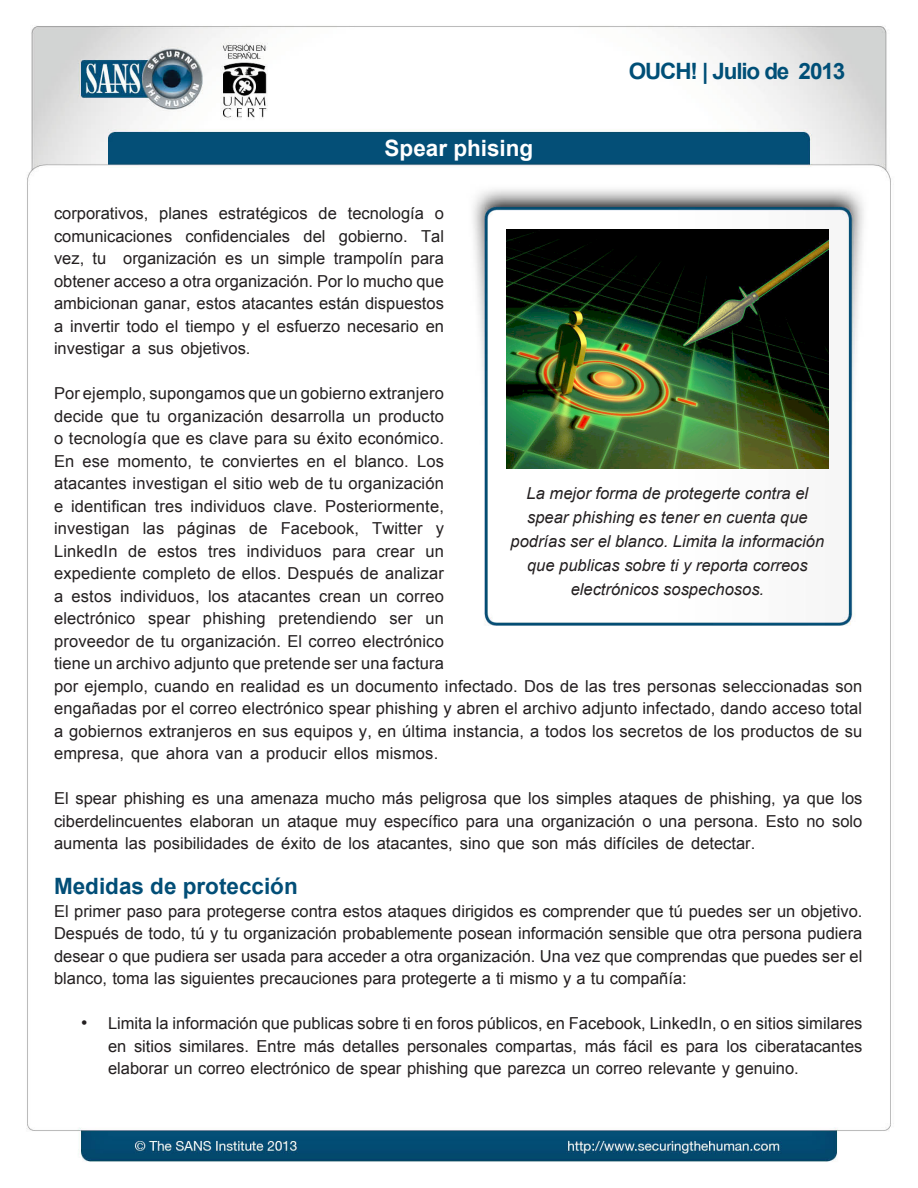
<style>
.page{position:relative;width:918px;height:1188px;background:#fff}
.page>*{position:absolute;margin:0;border:0;box-sizing:border-box;transform-origin:0 0}
.MainText{font:700 22.5px "Arial";color:#024e77}
.t1{font:700 22.5px "Arial";letter-spacing:-.05em;color:#004f77}
.t2{font:700 22.5px "Arial";color:#fff}
.t3{font:18px "Arial";color:#231f20}
.MainText-2{font:16.5px/22.5px "Arial";letter-spacing:.01em;color:#231f20}
.t4{font:italic 16.5px/24px "Arial";color:#231f20;text-align:center}
</style>
<div class="page">
<img style="left:26px;top:26px;width:865px;height:1136px">
<img style="left:507px;top:229px;width:321px;height:240px">
<h1 class="t2" style="left:385px;top:133px;width:150px">Spear phising</h1>
<p class="MainText-2" style="left:54px;top:202px;width:96px">corporativos,</p>
<p class="MainText-2" style="left:159px;top:202px;width:50px">planes</p>
<p class="MainText-2" style="left:219px;top:202px;width:90px">estratégicos</p>
<p class="MainText-2" style="left:319px;top:202px;width:20px">de</p>
<p class="MainText-2" style="left:348px;top:202px;width:78px">tecnología</p>
<p class="MainText-2" style="left:435px;top:202px;width:11px">o</p>
<p class="MainText-2" style="left:54px;top:225px;width:120px">comunicaciones</p>
<p class="MainText-2" style="left:186px;top:225px;width:106px">confidenciales</p>
<p class="MainText-2" style="left:304px;top:225px;width:24px">del</p>
<p class="MainText-2" style="left:339px;top:225px;width:70px">gobierno.</p>
<p class="MainText-2" style="left:421px;top:225px;width:24px">Tal</p>
<h1 class="t1" style="left:629px;top:56px;width:218px">OUCH! | Julio de 2013</h1>
<p class="MainText-2" style="left:123px;top:247px;width:95px">organización</p>
<p class="MainText-2" style="left:334px;top:247px;width:70px">trampolín</p>
<p class="MainText-2" style="left:278px;top:247px;width:49px">simple</p>
<p class="MainText-2" style="left:93px;top:247px;width:15px">tu</p>
<p class="MainText-2" style="left:54px;top:247px;width:392px">vez,<br>obtener acceso a otra organización. Por lo mucho que ambicionan ganar, estos atacantes están dispuestos a invertir todo el tiempo y el esfuerzo necesario en investigar a sus objetivos.</p>
<p class="MainText-2" style="left:54px;top:382px;width:391px;text-align:right">Por ejemplo, supongamos que un gobierno extranjero producto</p>
<p class="MainText-2" style="left:225px;top:247px;width:19px">es</p>
<p class="MainText-2" style="left:251px;top:247px;width:20px">un</p>
<p class="MainText-2" style="left:411px;top:247px;width:35px">para</p>
<p class="MainText-2" style="left:168px;top:405px;width:97px">organización</p>
<p class="MainText-2" style="left:54px;top:405px;width:51px">decide</p>
<p class="MainText-2" style="left:54px;top:427px;width:391px">o tecnología que es clave para su éxito económico.</p>
<p class="MainText-2" style="left:417px;top:450px;width:28px">Los</p>
<p class="MainText-2" style="left:271px;top:405px;width:75px">desarrolla</p>
<p class="MainText-2" style="left:146px;top:405px;width:15px">tu</p>
<p class="MainText-2" style="left:111px;top:405px;width:29px">que</p>
<p class="MainText-2" style="left:352px;top:405px;width:20px">un</p>
<p class="MainText-2" style="left:54px;top:450px;width:22px">En</p>
<p class="MainText-2" style="left:54px;top:472px;width:391px">atacantes investigan el sitio web de tu organización</p>
<p class="MainText-2" style="left:325px;top:495px;width:120px">Posteriormente,</p>
<p class="MainText-2" style="left:222px;top:450px;width:78px">conviertes</p>
<p class="MainText-2" style="left:334px;top:450px;width:15px">el</p>
<p class="MainText-2" style="left:355px;top:450px;width:56px">blanco.</p>
<p class="MainText-2" style="left:118px;top:450px;width:76px">momento,</p>
<p class="MainText-2" style="left:200px;top:450px;width:15px">te</p>
<p class="MainText-2" style="left:82px;top:450px;width:28px">ese</p>
<p class="MainText-2" style="left:307px;top:450px;width:20px">en</p>
<p class="MainText-2" style="left:71px;top:495px;width:77px">identifican</p>
<p class="MainText-2" style="left:191px;top:495px;width:76px">individuos</p>
<p class="MainText-2" style="left:273px;top:495px;width:45px">clave.</p>
<p class="MainText-2" style="left:155px;top:495px;width:30px">tres</p>
<p class="MainText-2" style="left:54px;top:495px;width:11px">e</p>
<p class="MainText-2" style="left:54px;top:517px;width:77px">investigan</p>
<p class="MainText-2" style="left:143px;top:517px;width:23px">las</p>
<p class="MainText-2" style="left:177px;top:517px;width:60px">páginas</p>
<p class="MainText-2" style="left:249px;top:517px;width:20px">de</p>
<p class="MainText-2" style="left:281px;top:517px;width:80px">Facebook,</p>
<p class="MainText-2" style="left:372px;top:517px;width:52px">Twitter</p>
<p class="MainText-2" style="left:436px;top:517px;width:10px">y</p>
<p class="MainText-2" style="left:54px;top:540px;width:65px">LinkedIn</p>
<p class="MainText-2" style="left:54px;top:562px;width:391px">expediente completo de ellos. Después de analizar</p>
<p class="MainText-2" style="left:396px;top:585px;width:49px">correo</p>
<p class="MainText-2" style="left:128px;top:540px;width:20px">de</p>
<p class="MainText-2" style="left:247px;top:540px;width:76px">individuos</p>
<p class="MainText-2" style="left:157px;top:540px;width:42px">estos</p>
<p class="MainText-2" style="left:208px;top:540px;width:30px">tres</p>
<p class="MainText-2" style="left:332px;top:540px;width:35px">para</p>
<p class="MainText-2" style="left:377px;top:540px;width:40px">crear</p>
<p class="MainText-2" style="left:425px;top:540px;width:20px">un</p>
<p class="MainText-2" style="left:120px;top:585px;width:81px">individuos,</p>
<p class="MainText-2" style="left:208px;top:585px;width:23px">los</p>
<p class="MainText-2" style="left:72px;top:585px;width:42px">estos</p>
<p class="MainText-2" style="left:238px;top:585px;width:74px">atacantes</p>
<p class="MainText-2" style="left:54px;top:585px;width:11px">a</p>
<p class="MainText-2" style="left:319px;top:585px;width:43px">crean</p>
<p class="MainText-2" style="left:369px;top:585px;width:20px">un</p>
<p class="t4" style="left:511px;top:482px;width:315px">La mejor forma de protegerte contra el spear phishing es tener en cuenta que podrías ser el blanco. Limita la información que publicas sobre yti reporta correos electrónicos sospechosos.</p>
<p class="MainText-2" style="left:54px;top:607px;width:810px">electrónico<br>proveedor de tu organización. El correo electrónico<br>tiene un archivo adjunto que pretende ser una factura<br>por ejemplo, cuando en realidad es un documento infectado. Dos de las tres personas seleccionadas son engañadas por el correo electrónico spear phishing y abren el archivo adjunto infectado, dando acceso total a gobiernos extranjeros en sus equipos ,y en última instancia a, todos los secretos de los productos de su empresa, que ahora van a producir ellos mismos.</p>
<p class="MainText-2" style="left:54px;top:787px;width:810px;text-align:right">El spear phishing es una amenaza mucho más peligrosa que los simples ataques de phishing, ya que los solo</p>
<p class="MainText-2" style="left:203px;top:607px;width:64px">phishing</p>
<p class="MainText-2" style="left:278px;top:607px;width:100px">pretendiendo</p>
<p class="MainText-2" style="left:148px;top:607px;width:43px">spear</p>
<p class="MainText-2" style="left:389px;top:607px;width:25px">ser</p>
<p class="MainText-2" style="left:425px;top:607px;width:20px">un</p>
<p class="MainText-2" style="left:384px;top:810px;width:76px">específico</p>
<p class="MainText-2" style="left:541px;top:810px;width:95px">organización</p>
<p class="MainText-2" style="left:54px;top:810px;width:703px">ciberdelincuentes<br>aumenta las posibilidades de éxito de los atacantes, sino que son más difíciles de detectar.</p>
<p class="MainText" style="left:54px;top:871px;width:245px">Medidas de protección</p>
<p class="MainText-2" style="left:54px;top:900px;width:810px;text-align:justify">El primer paso para protegerse contra estos ataques dirigidos es comprender que tú puedes ser un objetivo.<br>Después de todo, tú y tu organización probablemente posean información sensible que otra persona pudiera desear o que pudiera ser usada para acceder a otra organización. Una vez que comprendas que puedes ser el blanco, toma las siguientes precauciones para protegerte tia mismo tuay compañía:</p>
<p class="MainText-2" style="left:108px;top:1012px;width:756px">Limita la información que publicas sobre ti en foros públicos, en Facebook, LinkedIn o, en sitios similares</p>
<p class="MainText-2" style="left:190px;top:810px;width:66px">elaboran</p>
<p class="MainText-2" style="left:766px;top:810px;width:35px">Esto</p>
<p class="MainText-2" style="left:287px;top:810px;width:52px">ataque</p>
<p class="MainText-2" style="left:262px;top:810px;width:20px">un</p>
<p class="MainText-2" style="left:345px;top:810px;width:33px">muy</p>
<p class="MainText-2" style="left:466px;top:810px;width:35px">para</p>
<p class="MainText-2" style="left:506px;top:810px;width:29px">una</p>
<p class="MainText-2" style="left:642px;top:810px;width:11px">o</p>
<p class="MainText-2" style="left:659px;top:810px;width:29px">una</p>
<p class="MainText-2" style="left:694px;top:810px;width:66px">persona.</p>
<p class="MainText-2" style="left:806px;top:810px;width:20px">no</p>
<p class="t3" style="left:81px;top:1011px;width:8px">•</p>
<p class="MainText-2" style="left:624px;top:1035px;width:31px">fácil</p>
<p class="MainText-2" style="left:304px;top:1035px;width:33px">más</p>
<p class="MainText-2" style="left:585px;top:1035px;width:33px">más</p>
<p class="MainText-2" style="left:134px;top:1035px;width:39px">sitios</p>
<p class="MainText-2" style="left:179px;top:1035px;width:71px">similares.</p>
<p class="MainText-2" style="left:257px;top:1035px;width:41px">Entre</p>
<p class="MainText-2" style="left:343px;top:1035px;width:58px">detalles</p>
<p class="MainText-2" style="left:407px;top:1035px;width:82px">personales</p>
<p class="MainText-2" style="left:726px;top:1035px;width:23px">los</p>
<p class="MainText-2" style="left:755px;top:1035px;width:109px">ciberatacantes</p>
<p class="MainText-2" style="left:495px;top:1035px;width:83px">compartas,</p>
<p class="MainText-2" style="left:108px;top:1035px;width:692px">en<br>elaborar un correo electrónico de spear phishing que parezca un correo relevante y genuino.</p>
<p class="MainText-2" style="left:661px;top:1035px;width:19px">es</p>
<p class="MainText-2" style="left:686px;top:1035px;width:35px">para</p>
</div>
